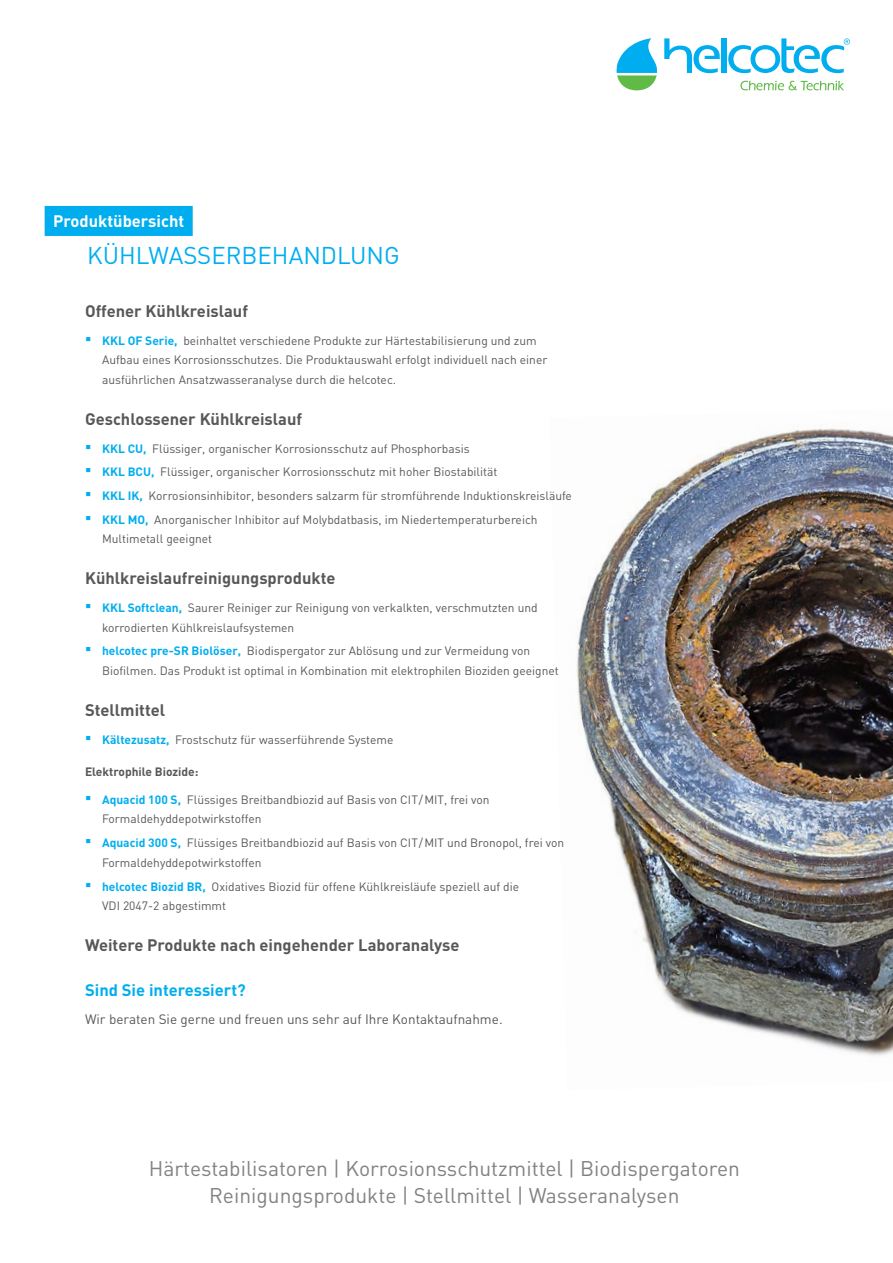
<style>
.page{position:relative;width:893px;height:1263px;background:#fff}
.page>*{position:absolute;margin:0;border:0;box-sizing:border-box;transform-origin:0 0}
.Überschrift{font:24px "DIN";color:#00aeef}
.Einleitung{font:21px/27px "DIN";color:#808285;text-align:center}
.Unterüberschrift{font:700 16.5px "DIN";color:#57585a}
.Unterüberschrift-2{font:700 16.5px "DIN";color:#00aeef}
.Unterüberschrift-3{font:700 16.5px "DIN";color:#fff}
.Fließtext{font:13.5px "DIN";color:#57585a}
.t1{font:12px/19.5px "DIN";color:#57585a}
.Unterüberschrift-4{font:700 12px "DIN";color:#57585a}
.s1{font-family:"Arial";font-size:18px;color:#00aeef}
.s2{font-weight:700;color:#00aeef}
</style>
<div class="page">
<img style="left:576px;top:428px;width:317px;height:628px">
<svg style="left:664px;top:38px;width:56px;height:36px"></svg>
<div style="left:722px;top:38px;width:5px;height:35px;background:#00aeef"></div>
<svg style="left:728px;top:38px;width:122px;height:36px"></svg>
<svg style="left:617px;top:38px;width:40px;height:52px"></svg>
<svg style="left:740px;top:81px;width:104px;height:9px"></svg>
<div style="left:45px;top:206px;width:148px;height:30px;background:#00aeef"></div>
<p class="Unterüberschrift-3" style="left:53px;top:210px;width:133px">Produktübersicht</p>
<p class="Überschrift" style="left:87px;top:240px;width:314px">KÜHLWASSERBEHANDLUNG</p>
<p class="Unterüberschrift" style="left:85px;top:300px;width:165px">Offener Kühlkreislauf</p>
<p class="t1" style="left:102px;top:331px;width:447px;text-indent:-17px"><span class="s1">▪</span> <span class="s2">KKL OF Serie,</span> beinhaltet verschiedene Produkte zur Härtestabilisierung und zum<br>Aufbau eines Korrosionsschutzes. Die Produktauswahl erfolgt individuell nach einer ausführlichen Ansatzwasseranalyse durch die helcotec.</p>
<p class="Unterüberschrift" style="left:85px;top:408px;width:219px">Geschlossener Kühlkreislauf</p>
<p class="t1" style="left:85px;top:438px;width:386px"><span class="s1">▪</span> <span class="s2">KKL CU,</span> Flüssiger, organischer Korrosionsschutz auf Phosphorbasis</p>
<p class="t1" style="left:85px;top:462px;width:414px"><span class="s1">▪</span> <span class="s2">KKL BCU,</span> Flüssiger, organischer Korrosionsschutz mit hoher Biostabilität</p>
<p class="t1" style="left:85px;top:486px;width:488px"><span class="s1">▪</span> <span class="s2">KKL IK,</span> Korrosionsinhibitor, besonders salzarm für stromführende Induktionskreisläufe</p>
<p class="t1" style="left:102px;top:510px;width:437px;text-indent:-17px"><span class="s1">▪</span> <span class="s2">KKL MO,</span> Anorganischer Inhibitor auf Molybdatbasis, im Niedertemperaturbereich<br>Multimetall geeignet</p>
<p class="Unterüberschrift" style="left:85px;top:567px;width:252px">Kühlkreislaufreinigungsprodukte</p>
<p class="t1" style="left:102px;top:598px;width:437px;text-indent:-17px"><span class="s1">▪</span> <span class="s2">KKL Softclean,</span> Saurer Reiniger zur Reinigung von verkalkten, verschmutzten und korrodierten Kühlkreislaufsystemen</p>
<p class="t1" style="left:102px;top:641px;width:458px;text-indent:-17px"><span class="s1">▪</span> <span class="s2">helcotec pre-SR Biolöser,</span> Biodispergator zur Ablösung und zur Vermeidung von<br>Biofilmen. Das Produkt ist optimal in Kombination mit elektrophilen Bioziden geeignet</p>
<p class="Unterüberschrift" style="left:85px;top:699px;width:82px">Stellmittel</p>
<p class="t1" style="left:85px;top:729px;width:310px"><span class="s1">▪</span> <span class="s2">Kältezusatz,</span> Frostschutz für wasserführende Systeme</p>
<p class="Unterüberschrift-4" style="left:85px;top:764px;width:115px">Elektrophile Biozide:</p>
<p class="t1" style="left:102px;top:790px;width:389px;text-indent:-17px"><span class="s1">▪</span> <span class="s2">Aquacid 100 S,</span> Flüssiges Breitbandbiozid auf Basis von CIT/MIT, frei von<br>Formaldehyddepotwirkstoffen</p>
<p class="t1" style="left:102px;top:833px;width:464px;text-indent:-17px"><span class="s1">▪</span> <span class="s2">Aquacid 300 S,</span> Flüssiges Breitbandbiozid auf Basis von CIT/MIT und Bronopol, frei von<br>Formaldehyddepotwirkstoffen</p>
<p class="t1" style="left:102px;top:876px;width:419px;text-indent:-17px"><span class="s1">▪</span> <span class="s2">helcotec Biozid BR,</span> Oxidatives Biozid für offene Kühlkreisläufe speziell auf die<br>VDI 2047-2 abgestimmt</p>
<p class="Unterüberschrift" style="left:85px;top:934px;width:376px">Weitere Produkte nach eingehender Laboranalyse</p>
<p class="Unterüberschrift-2" style="left:85px;top:979px;width:162px">Sind Sie interessiert?</p>
<p class="Fließtext" style="left:85px;top:1010px;width:419px">Wir beraten Sie gerne und freuen uns sehr auf Ihre Kontaktaufnahme.</p>
<p class="Einleitung" style="left:149px;top:1154px;width:593px">Härtestabilisatoren | Korrosionsschutzmittel | Biodispergatoren<br>Reinigungsprodukte | Stellmittel | Wasseranalysen</p>
</div>
